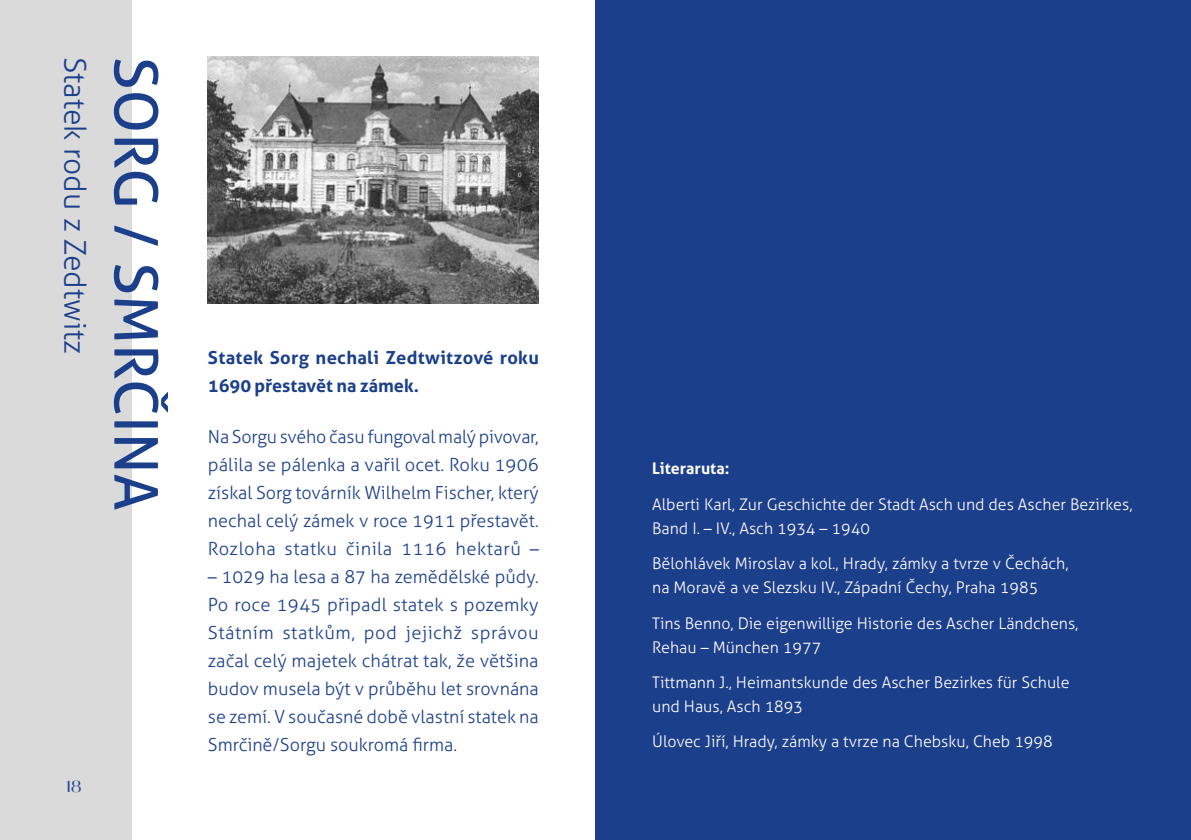
<style>
.page{position:relative;width:1191px;height:840px;background:#fff}
.page>*{position:absolute;margin:0;border:0;box-sizing:border-box;transform-origin:0 0}
.t1{font:60px "Aller";color:#1c3f8b}
.t2{font:300 30px "Aller";color:#1c3f8b}
.t3{font:300 18px/28px "Aller";color:#1c3f8b;text-align:justify}
.t4{font:700 18px/28px "Aller";letter-spacing:.015em;color:#1c3f8b}
.t5{font:300 16px/24px "Aller";color:#fff}
.t6{font:700 16px "Aller";color:#fff}
.t7{font:16px "Black Mango";color:#1c3f8b}
</style>
<div class="page">
<div style="left:0;top:0;width:131px;height:839px;background:#dadada"></div>
<div style="left:595px;top:0;width:596px;height:839px;background:#1c3f8b"></div>
<img style="left:208px;top:57px;width:330px;height:246px">
<h2 class="t2" style="left:93px;top:57px;width:299px;rotate:90deg">Statek rodu z Zedtwitz</h2>
<h1 class="t1" style="left:172px;top:57px;width:455px;rotate:90deg">SORG / SMRČINA</h1>
<p class="t7" style="left:66px;top:775px;width:18px">18</p>
<p class="t4" style="left:208px;top:343px;width:332px">Statek Sorg nechali Zedtwitzové roku<br>1690 přestavět na zámek.</p>
<p class="t3" style="left:208px;top:422px;width:332px">Na Sorgu svého času fungoval malý pivovar, pálila se pálenka a vařil ocet. Roku 1906 získal Sorg továrník Wilhelm Fischer, který nechal celý zámek v roce 1911 přestavět.<br>Rozloha statku činila 1116 hektarů –</p>
<p class="t3" style="left:208px;top:562px;width:332px">– 1029 ha lesa a 87 ha zemědělské půdy.<br>Po roce 1945 připadl statek s pozemky Státním statkům, pod jejichž správou začal celý majetek chátrat tak, že většina budov musela být v průběhu let srovnána se zemí. V současné době vlastní statek na Smrčině/Sorgu soukromá firma.</p>
<p class="t6" style="left:652px;top:458px;width:79px">Literaruta:</p>
<p class="t5" style="left:652px;top:492px;width:482px">Alberti Karl, Zur Geschichte der Stadt Asch und des Ascher Bezirkes,<br>Band I. – IV., Asch 1934 – 1940</p>
<p class="t5" style="left:652px;top:551px;width:418px">Bělohlávek Miroslav a kol., Hrady, zámky a tvrze v Čechách, na Moravě a ve Slezsku IV., Západní Čechy, Praha 1985</p>
<p class="t5" style="left:652px;top:610px;width:428px">Tins Benno, Die eigenwillige Historie des Ascher Ländchens,<br>Rehau – München 1977</p>
<p class="t5" style="left:652px;top:670px;width:419px">Tittmann J., Heimantskunde des Ascher Bezirkes für Schule und Haus, Asch 1893</p>
<p class="t5" style="left:652px;top:729px;width:402px">Úlovec Jiří, Hrady, zámky a tvrze na Chebsku, Cheb 1998</p>
</div>
